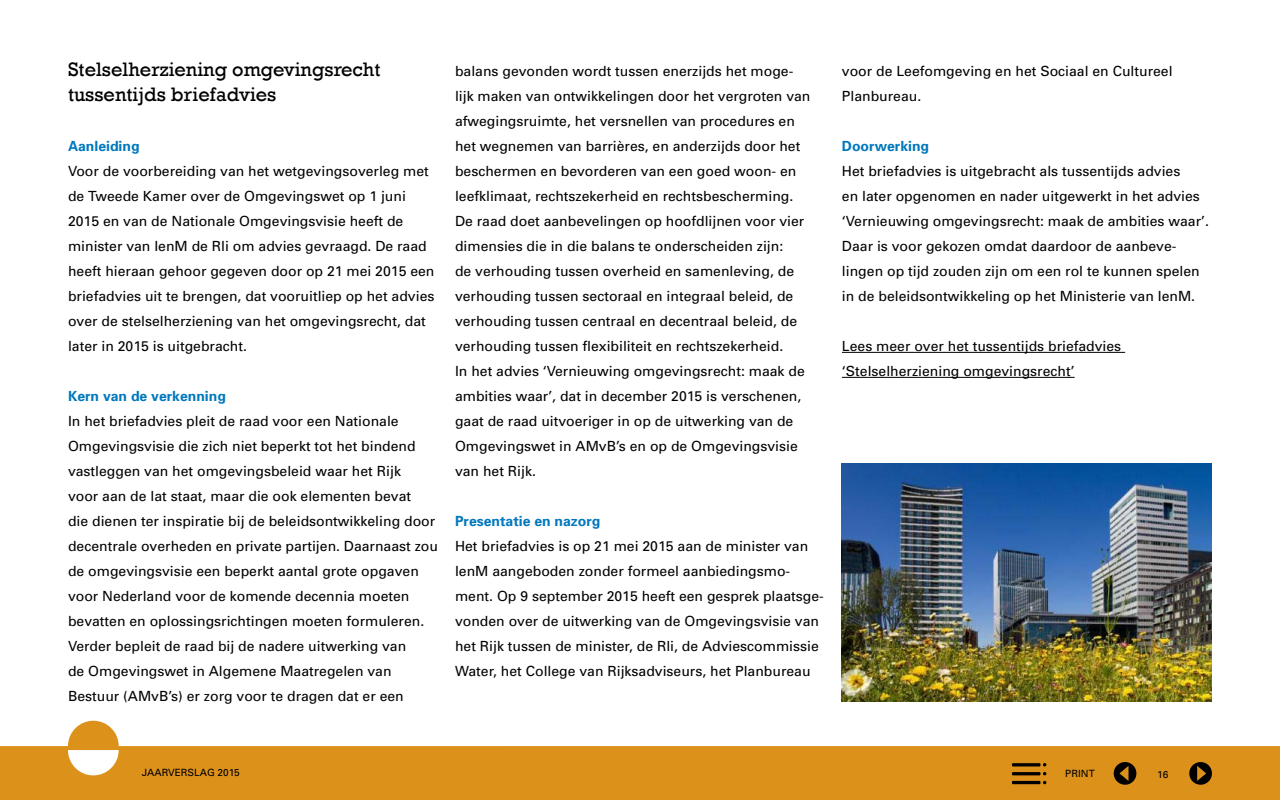
<style>
.page{position:relative;width:1280px;height:800px;background:#fff}
.page>*{position:absolute;margin:0;border:0;box-sizing:border-box;transform-origin:0 0}
.TITEL_adviezen_kop_H{font:20px/25px "Rockwell";color:#000}
.platte_tekst_P{font:14px/25px "Univers";color:#000}
.Alinea_kop_vet_H3{font:700 14px "Univers";color:#0078be}
.t1{font:10px "Univers";color:#000}
</style>
<div class="page">
<svg style="left:0;top:721px;width:1280px;height:79px;fill:#dc911b"></svg>
<svg style="left:1189px;top:762px;width:23px;height:23px"></svg>
<svg style="left:1114px;top:762px;width:22px;height:23px"></svg>
<hr style="left:1012px;top:781px;width:28px;height:3px;background:#000">
<hr style="left:1012px;top:772px;width:28px;height:3px;background:#000">
<hr style="left:1012px;top:763px;width:28px;height:3px;background:#000">
<hr style="left:842px;top:352px;width:283px;height:1px;background:#000">
<hr style="left:842px;top:377px;width:233px;height:1px;background:#000">
<img style="left:842px;top:464px;width:370px;height:237px">
<h2 class="TITEL_adviezen_kop_H" style="left:68px;top:57px;width:314px">Stelselherziening omgevingsrecht tussentijds briefadvies</h2>
<h3 class="Alinea_kop_vet_H3" style="left:68px;top:137px;width:73px">Aanleiding</h3>
<p class="platte_tekst_P" style="left:68px;top:158px;width:368px">Voor de voorbereiding van het wetgevingsoverleg met de Tweede Kamer over de Omgevingswet op 1 juni 2015 en van de Nationale Omgevingsvisie heeft de minister van IenM de Rli om advies gevraagd. De raad heeft hieraan gehoor gegeven door op 21 mei 2015 een briefadvies uit te brengen, dat vooruitliep op het advies over de stelselherziening van het omgevingsrecht, dat later in 2015 is uitgebracht.</p>
<h3 class="Alinea_kop_vet_H3" style="left:68px;top:387px;width:159px">Kern van de verkenning</h3>
<p class="platte_tekst_P" style="left:68px;top:408px;width:371px">In het briefadvies pleit de raad voor een Nationale Omgevingsvisie die zich niet beperkt tot het bindend vastleggen van het omgevingsbeleid waar het Rijk<br>voor aan de lat staat, maar die ook elementen bevat<br>die dienen ter inspiratie bij de beleidsontwikkeling door decentrale overheden en private partijen. Daarnaast zou de omgevingsvisie een beperkt aantal grote opgaven voor Nederland voor de komende decennia moeten bevatten en oplossingsrichtingen moeten formuleren.</p>
<p class="platte_tekst_P" style="left:68px;top:633px;width:340px">Verder bepleit de raad bij de nadere uitwerking van de Omgevingswet in Algemene Maatregelen van<br>Bestuur (AMvB’s) er zorg voor te dragen dat er een</p>
<p class="platte_tekst_P" style="left:455px;top:58px;width:357px">balans gevonden wordt tussen enerzijds het moge&shy;lijk maken van ontwikkelingen door het vergroten van afwegingsruimte, het versnellen van procedures en het wegnemen van barrières, en anderzijds door het beschermen en bevorderen van een goed woon- en leefklimaat, rechtszekerheid en rechtsbescherming.<br>De raad doet aanbevelingen op hoofdlijnen voor vier dimensies die in die balans te onderscheiden zijn:<br>de verhouding tussen overheid en samenleving, de verhouding tussen sectoraal en integraal beleid, de verhouding tussen centraal en decentraal beleid, de verhouding tussen flexibiliteit en rechtszekerheid.</p>
<p class="platte_tekst_P" style="left:455px;top:358px;width:351px">In het advies ‘Vernieuwing omgevingsrecht: maak de ambities waar’, dat in december 2015 is verschenen, gaat de raad uitvoeriger in op de uitwerking van de Omgevingswet in AMvB’s en op de Omgevingsvisie van het Rijk.</p>
<h3 class="Alinea_kop_vet_H3" style="left:455px;top:512px;width:147px">Presentatie en nazorg</h3>
<p class="platte_tekst_P" style="left:455px;top:533px;width:370px">Het briefadvies is op 21 mei 2015 aan de minister van IenM aangeboden zonder formeel aanbiedingsmo&shy;ment. Op 9 september 2015 heeft een gesprek plaatsge&shy;vonden over de uitwerking van de Omgevingsvisie van het Rijk tussen de minister, de Rli, de Adviescommissie Water, het College van Rijksadviseurs, het Planbureau</p>
<p class="platte_tekst_P" style="left:842px;top:58px;width:332px">voor de Leefomgeving en het Sociaal en Cultureel<br>Planbureau.</p>
<h3 class="Alinea_kop_vet_H3" style="left:842px;top:137px;width:89px">Doorwerking</h3>
<p class="platte_tekst_P" style="left:842px;top:158px;width:368px">Het briefadvies is uitgebracht als tussentijds advies<br>en later opgenomen en nader uitgewerkt in het advies ‘Vernieuwing omgevingsrecht: maak de ambities waar’.<br>Daar is voor gekozen omdat daardoor de aanbeve&shy;lingen op tijd zouden zijn om een rol te kunnen spelen in de beleidsontwikkeling op het Ministerie van IenM.</p>
<p class="platte_tekst_P" style="left:842px;top:333px;width:281px">Lees meer over het tussentijds briefadvies ‘Stelselherziening omgevingsrecht’</p>
<p class="t1" style="left:142px;top:766px;width:100px">JAARVERSLAG 2015</p>
<p class="t1" style="left:1065px;top:767px;width:31px">PRINT</p>
<p class="t1" style="left:1157px;top:769px;width:13px">16</p>
</div>
